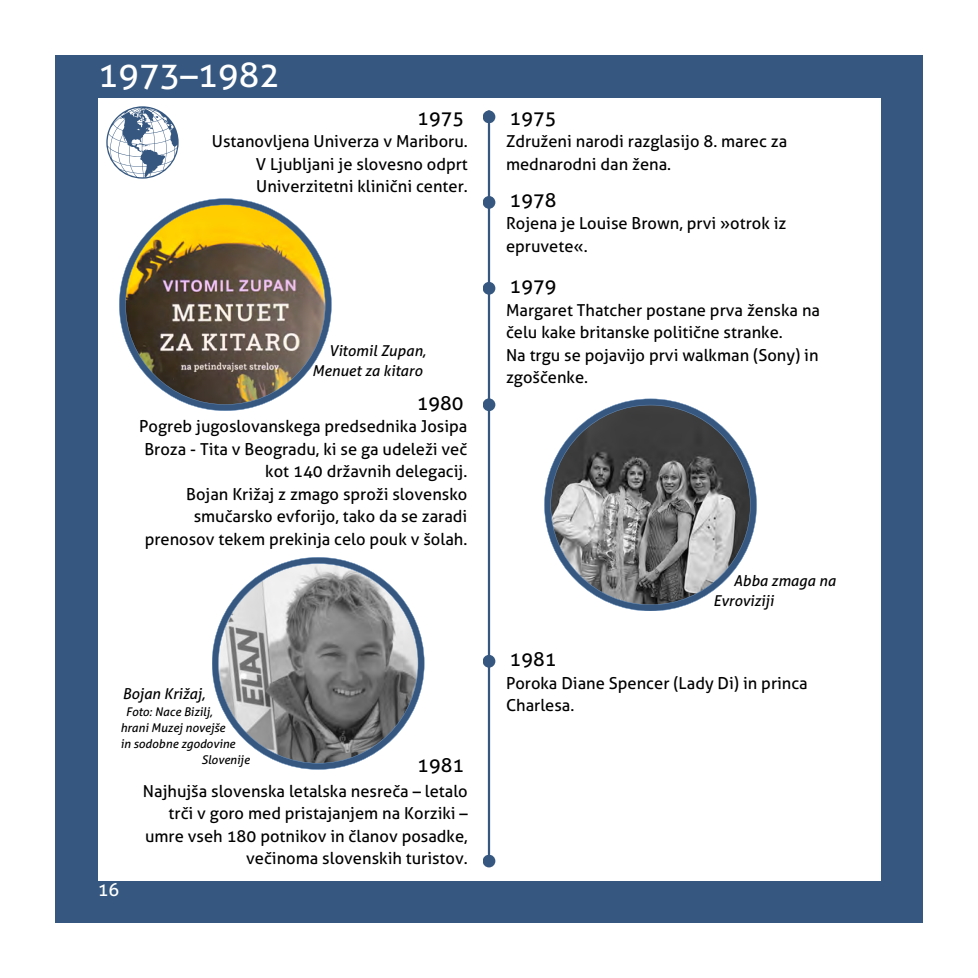
<style>
.page{position:relative;width:978px;height:978px;background:#fff}
.page>*{position:absolute;margin:0;border:0;box-sizing:border-box;transform-origin:0 0}
.t1{font:34.35px "Aller";color:#fff}
.t2{font:19.5px "Aller";color:#000}
.t3{font:18px "Aller";color:#fff}
.t4{font:16.5px/22.5px "Aller";color:#000}
.t5{font:italic 15px/20.2px "Aller";color:#000;text-align:right}
.t6{font:italic 12px "Aller";color:#000}
</style>
<div class="page">
<div style="left:55px;top:55px;width:867px;height:867px;background:#365880"></div>
<div style="left:98px;top:98px;width:782px;height:782px;background:#fff"></div>
<hr style="left:488px;top:119px;width:2px;height:740px;background:#365880">
<div style="left:482px;top:282px;width:13px;height:13px;background:#365880;border-radius:50%"></div>
<div style="left:482px;top:398px;width:13px;height:13px;background:#365880;border-radius:50%"></div>
<div style="left:482px;top:111px;width:13px;height:12px;background:#365880;border-radius:50%"></div>
<div style="left:482px;top:196px;width:13px;height:13px;background:#365880;border-radius:50%"></div>
<div style="left:482px;top:854px;width:13px;height:13px;background:#365880;border-radius:50%"></div>
<svg style="left:106px;top:106px;width:72px;height:72px"></svg>
<img style="left:119px;top:198px;width:213px;height:213px">
<svg style="left:544px;top:398px;width:213px;height:213px"></svg>
<svg style="left:212px;top:557px;width:212px;height:212px"></svg>
<div style="left:482px;top:655px;width:13px;height:12px;background:#365880;border-radius:50%"></div>
<p class="t1" style="left:98px;top:55px;width:184px">1973–1982</p>
<p class="t2" style="left:417px;top:106px;width:48px">1975</p>
<p class="t4" style="left:212px;top:130px;width:257px">Ustanovljena Univerza v Mariboru.</p>
<p class="t4" style="left:256px;top:153px;width:213px">V Ljubljani je slovesno odprt<br>Univerzitetni klinični center.</p>
<p class="t5" style="left:312px;top:341px;width:116px">Vitomil Zupan,<br>Menuet za kitaro</p>
<p class="t2" style="left:417px;top:391px;width:48px">1980</p>
<p class="t4" style="left:139px;top:415px;width:329px;text-align:right">Pogreb jugoslovanskega predsednika Josipa<br>Broza - Tita v Beogradu, ki se ga udeleži več kot 140 državnih delegacij.</p>
<p class="t4" style="left:145px;top:483px;width:324px;text-align:right">Bojan Križaj z zmago sproži slovensko smučarsko evforijo, tako da se zaradi prenosov tekem prekinja celo pouk v šolah.</p>
<p class="t5" style="left:122px;top:683px;width:84px">Bojan Križaj,</p>
<p class="t6" style="left:126px;top:704px;width:88px">Foto: Nace Bizilj,</p>
<p class="t6" style="left:120px;top:720px;width:106px">hrani Muzej novejše</p>
<p class="t6" style="left:120px;top:736px;width:116px">in sodobne zgodovine</p>
<p class="t6" style="left:201px;top:752px;width:50px">Slovenije</p>
<p class="t2" style="left:417px;top:753px;width:48px">1981</p>
<p class="t3" style="left:98px;top:879px;width:23px">16</p>
<p class="t4" style="left:143px;top:780px;width:326px;text-align:right">Najhujša slovenska letalska nesreča – letalo trči v goro med pristajanjem na Korziki – umre vseh 180 potnikov in članov posadke, večinoma slovenskih turistov.</p>
<p class="t2" style="left:509px;top:106px;width:48px">1975</p>
<p class="t4" style="left:506px;top:130px;width:283px">Združeni narodi razglasijo 8. marec za mednarodni dan žena.</p>
<p class="t2" style="left:509px;top:188px;width:48px">1978</p>
<p class="t4" style="left:506px;top:212px;width:282px">Rojena je Louise Brown, prvi »otrok iz epruvete«.</p>
<p class="t2" style="left:509px;top:275px;width:48px">1979</p>
<p class="t4" style="left:506px;top:299px;width:315px">Margaret Thatcher postane prva ženska na čelu kake britanske politične stranke.</p>
<p class="t4" style="left:506px;top:344px;width:314px">Na trgu se pojavijo prvi walkman (Sony) in zgoščenke.</p>
<p class="t2" style="left:509px;top:648px;width:48px">1981</p>
<p class="t5" style="left:733px;top:570px;width:104px">Abba zmaga na</p>
<p class="t5" style="left:713px;top:590px;width:62px">Evroviziji</p>
<p class="t4" style="left:506px;top:672px;width:303px">Poroka Diane Spencer (Lady Di) in princa<br>Charlesa.</p>
</div>
